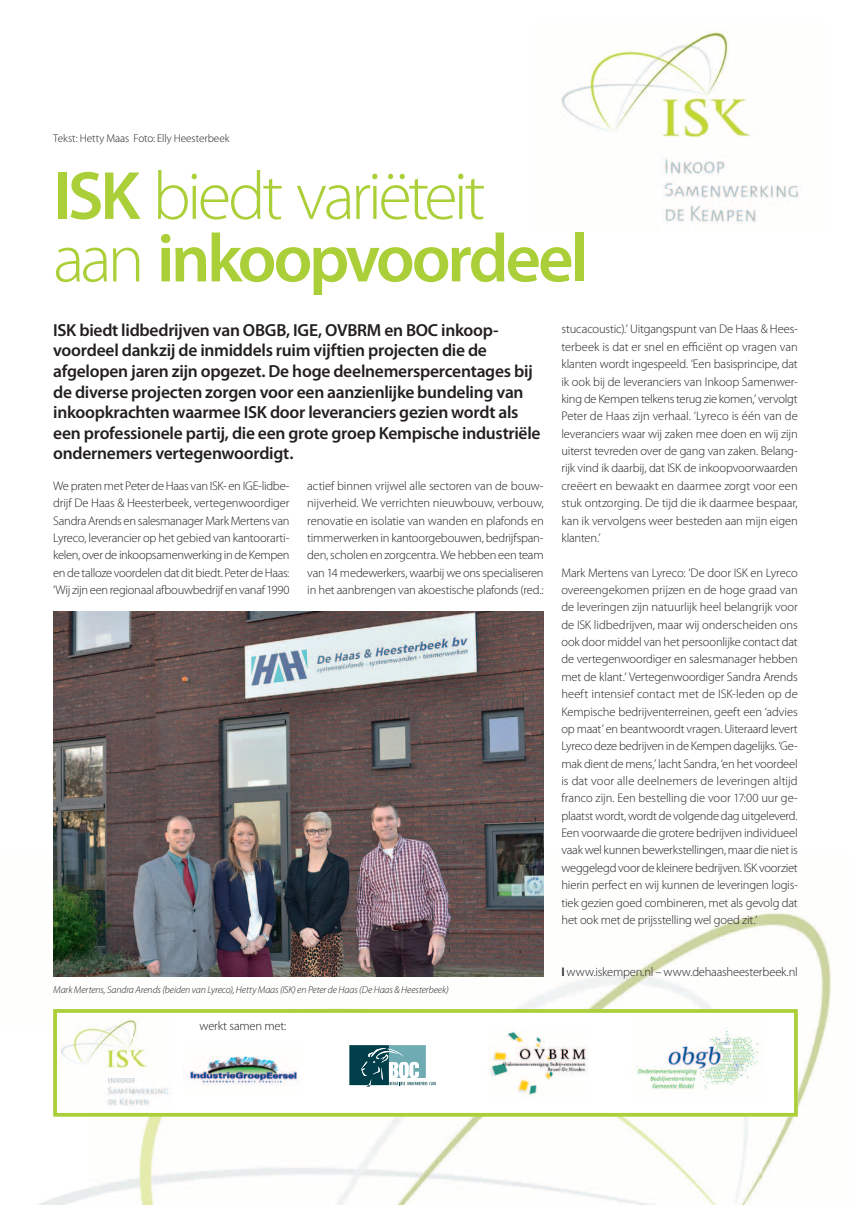
<style>
.page{position:relative;width:851px;height:1205px;background:#fff}
.page>*{position:absolute;margin:0;border:0;box-sizing:border-box;transform-origin:0 0}
.t1{font:600 68.75px/62.5px "Myriad Pro";letter-spacing:-.05em;color:#abcf38}
.t2{font:600 17.5px/20.6px "Myriad Pro";letter-spacing:-.015em;color:#231f20}
.t3{font:300 12.5px/17.4px "Myriad Pro";letter-spacing:-.015em;color:#231f20;text-align:justify}
.t4{font:300 11.25px "Myriad Pro";letter-spacing:-.01em;color:#231f20}
.t5{font:italic 300 10px "Myriad Pro";letter-spacing:-.005em;color:#231f20}
.s1{font-weight:300}
.s2{font-weight:600}
</style>
<div class="page">
<img style="left:53px;top:854px;width:778px;height:175px">
<img style="left:761px;top:1029px;width:65px;height:151px">
<img style="left:89px;top:1116px;width:672px;height:89px">
<svg style="left:53px;top:1009px;width:744px;height:107px"></svg>
<img style="left:56px;top:1016px;width:115px;height:93px">
<img style="left:183px;top:1047px;width:119px;height:46px">
<svg style="left:349px;top:1045px;width:87px;height:42px"></svg>
<img style="left:631px;top:1018px;width:133px;height:80px">
<img style="left:487px;top:1027px;width:101px;height:71px">
<img style="left:561px;top:31px;width:240px;height:192px">
<img style="left:53px;top:611px;width:490px;height:365px">
<p class="t4" style="left:53px;top:133px;width:178px">Tekst: Hetty Maas Foto: Elly Heesterbeek</p>
<h1 class="t1" style="left:53px;top:166px;width:536px">ISK <span class="s1">biedt variëteit aan</span> inkoopvoordeel</h1>
<p class="t2" style="left:53px;top:320px;width:489px">ISK biedt lidbedrijven van OBGB, IGE, OVBRM en BOC inkoop&shy;voordeel dankzij de inmiddels ruim vijftien projecten die de afgelopen jaren zijn opgezet. De hoge deelnemerspercentages bij de diverse projecten zorgen voor een aanzienlijke bundeling van inkoopkrachten waarmee ISK door leveranciers gezien wordt als een professionele partij, die een grote groep Kempische industriële ondernemers vertegenwoordigt.</p>
<p class="t3" style="left:53px;top:477px;width:238px">We praten met Peter de Haas van ISK- en IGE-lidbe&shy;drijf De Haas &amp; Heesterbeek, vertegenwoordiger Sandra Arends en salesmanager Mark Mertens van Lyreco, leverancier op het gebied van kantoorarti&shy;kelen, over de inkoopsamenwerking in de Kempen en de talloze voordelen dat dit biedt. Peter de Haas: ‘Wij zijn een regionaal afbouwbedrijf en vanaf 1990</p>
<p class="t3" style="left:307px;top:477px;width:238px">actief binnen vrijwel alle sectoren van de bouw&shy;nijverheid. We verrichten nieuwbouw, verbouw, renovatie en isolatie van wanden en plafonds en timmerwerken in kantoorgebouwen, bedrijfspan&shy;den, scholen en zorgcentra. We hebben een team van 14 medewerkers, waarbij we ons specialiseren in het aanbrengen van akoestische plafonds (red.:</p>
<p class="t5" style="left:53px;top:985px;width:397px">Mark Mertens, Sandra Arends (beiden van Lyreco), Hetty Maas (ISK) en Peter de Haas (De Haas &amp; Heesterbeek)</p>
<p class="t3" style="left:199px;top:1017px;width:88px">werkt samen met:</p>
<p class="t3" style="left:561px;top:321px;width:238px">stucacoustic).’ Uitgangspunt van De Haas &amp; Hees&shy;terbeek is dat er snel en efficiënt op vragen van klanten wordt ingespeeld. ‘Een basisprincipe, dat ik ook bij de leveranciers van Inkoop Samenwer&shy;king de Kempen telkens terug zie komen,’ vervolgt Peter de Haas zijn verhaal. ‘Lyreco is één van de leveranciers waar wij zaken mee doen en wij zijn uiterst tevreden over de gang van zaken. Belang&shy;rijk vind ik daarbij, dat ISK de inkoopvoorwaarden creëert en bewaakt en daarmee zorgt voor een stuk ontzorging. De tijd die ik daarmee bespaar, kan ik vervolgens weer besteden aan mijn eigen klanten.’</p>
<p class="t3" style="left:561px;top:564px;width:238px">Mark Mertens van Lyreco: ‘De door ISK en Lyreco overeengekomen prijzen en de hoge graad van de leveringen zijn natuurlijk heel belangrijk voor de ISK lidbedrijven, maar wij onderscheiden ons ook door middel van het persoonlijke contact dat de vertegenwoordiger en salesmanager hebben met de klant.‘ Vertegenwoordiger Sandra Arends heeft intensief contact met de ISK-leden op de Kempische bedrijventerreinen, geeft een ‘advies op maat’ en beantwoordt vragen. Uiteraard levert Lyreco deze bedrijven in de Kempen dagelijks. ‘Ge&shy;mak dient de mens,’ lacht Sandra, ‘en het voordeel is dat voor alle deelnemers de leveringen altijd franco zijn. Een bestelling die voor 17:00 uur ge&shy;plaatst wordt, wordt de volgende dag uitgeleverd.<br>Een voorwaarde die grotere bedrijven individueel vaak wel kunnen bewerkstellingen, maar die niet is weggelegd voor de kleinere bedrijven. ISK voorziet hierin perfect en wij kunnen de leveringen logis&shy;tiek gezien goed combineren, met als gevolg dat het ook met de prijsstelling wel goed zit.‘</p>
<p class="t3" style="left:561px;top:963px;width:238px"><span class="s2">I</span> www.iskempen.nl – www.dehaasheesterbeek.nl</p>
</div>
